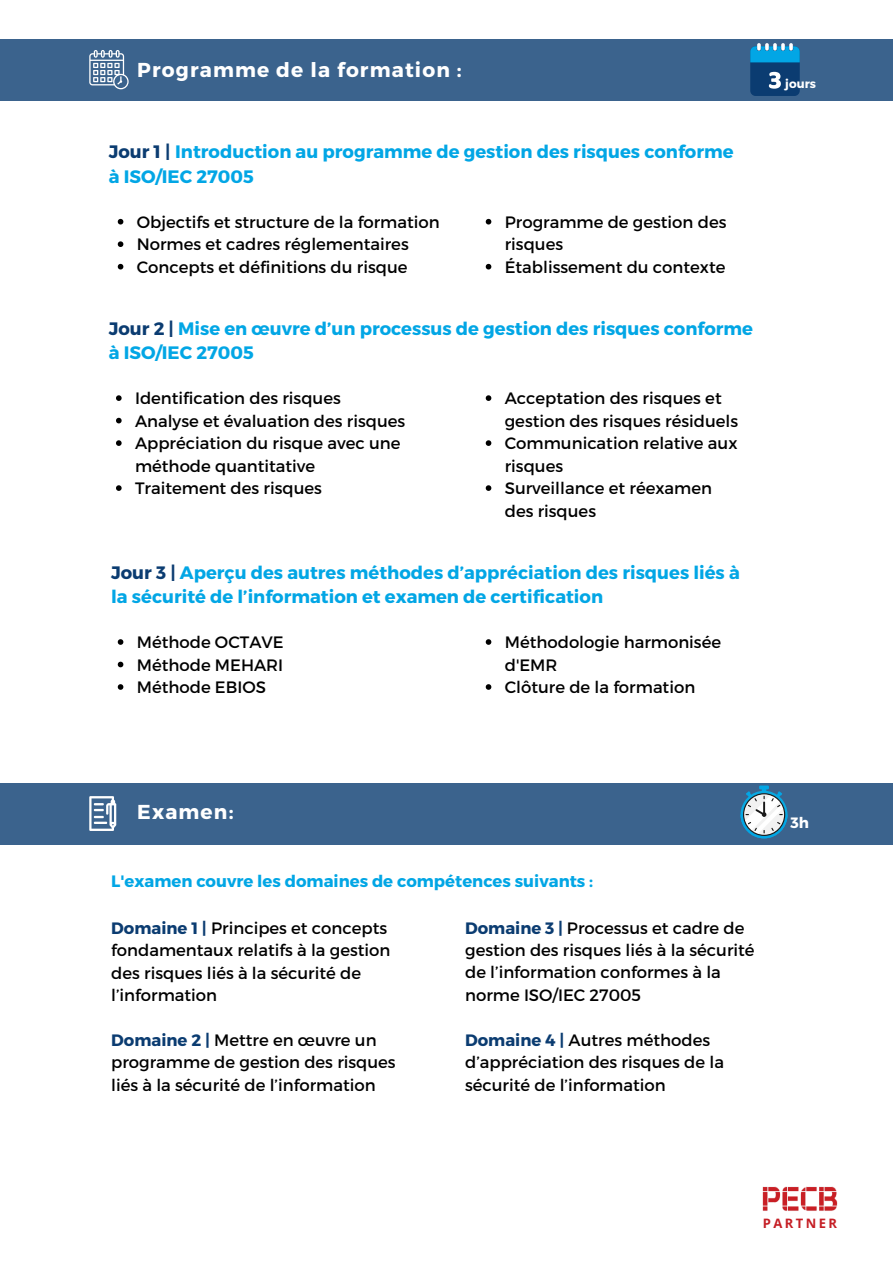
<style>
.page{position:relative;width:893px;height:1264px;background:#fff}
.page>*{position:absolute;margin:0;border:0;box-sizing:border-box;transform-origin:0 0}
.t1{font:700 20.1px "Montserrat";letter-spacing:.055em;color:#fff}
.t2{font:700 18px/24.8px "Montserrat";color:#02a6e5}
.t3{font:16.5px/22.5px "Montserrat";color:#000}
.t4{font:700 16.5px "Montserrat";color:#02a6e5}
.t5{font:700 15px "Montserrat";color:#fff}
.t6{font:700 13.05px "Open Sans";letter-spacing:.185em;color:#c51e25}
.t7{font:700 12px "Montserrat";color:#fff}
.s1{color:#0b3c71}
.s2{font-weight:700;color:#0b3c71}
</style>
<div class="page">
<div style="left:0;top:39px;width:892px;height:62px;background:#3b638d"></div>
<svg style="left:89px;top:50px;width:40px;height:39px"></svg>
<div style="left:0;top:782px;width:892px;height:62px;background:#3b638d"></div>
<svg style="left:89px;top:796px;width:27px;height:35px"></svg>
<svg style="left:740px;top:785px;width:47px;height:53px"></svg>
<svg style="left:750px;top:43px;width:49px;height:53px;background:#226c9e"></svg>
<svg style="left:485px;top:219px;width:6px;height:5px"></svg>
<svg style="left:485px;top:264px;width:6px;height:5px"></svg>
<svg style="left:485px;top:395px;width:6px;height:6px"></svg>
<svg style="left:485px;top:440px;width:6px;height:6px"></svg>
<svg style="left:485px;top:485px;width:6px;height:6px"></svg>
<svg style="left:118px;top:219px;width:5px;height:5px"></svg>
<svg style="left:118px;top:241px;width:5px;height:6px"></svg>
<svg style="left:118px;top:264px;width:5px;height:5px"></svg>
<svg style="left:116px;top:395px;width:6px;height:6px"></svg>
<svg style="left:116px;top:418px;width:6px;height:5px"></svg>
<svg style="left:116px;top:440px;width:6px;height:6px"></svg>
<svg style="left:116px;top:485px;width:6px;height:6px"></svg>
<svg style="left:485px;top:639px;width:6px;height:6px"></svg>
<svg style="left:485px;top:684px;width:6px;height:5px"></svg>
<svg style="left:118px;top:639px;width:5px;height:6px"></svg>
<svg style="left:118px;top:661px;width:5px;height:6px"></svg>
<svg style="left:118px;top:684px;width:5px;height:5px"></svg>
<img style="left:762px;top:1186px;width:76px;height:25px">
<p class="t1" style="left:137px;top:57px;width:326px">Programme de la formation :</p>
<p class="t2" style="left:109px;top:138px;width:626px"><span class="s1">Jour 1 |</span> Introduction au programme de gestion des risques conforme à ISO/IEC 27005</p>
<p class="t3" style="left:137px;top:210px;width:304px">Objectifs et structure de la formation<br>Normes et cadres réglementaires<br>Concepts et définitions du risque</p>
<p class="t3" style="left:504px;top:210px;width:223px">Programme de gestion des risques<br>Établissement du contexte</p>
<p class="t2" style="left:109px;top:315px;width:645px"><span class="s1">Jour 2 |</span> Mise en œuvre d’un processus de gestion des risques conforme à ISO/IEC 27005</p>
<p class="t3" style="left:135px;top:386px;width:272px">Identification des risques<br>Analyse et évaluation des risques<br>Appréciation du risque avec une méthode quantitative<br>Traitement des risques</p>
<p class="t3" style="left:504px;top:386px;width:235px">Acceptation des risques et gestion des risques résiduels<br>Communication relative aux risques<br>Surveillance et réexamen des risques</p>
<p class="t2" style="left:111px;top:559px;width:630px"><span class="s1">Jour 3 |</span> Aperçu des autres méthodes d’appréciation des risques liés à la sécurité de l’information et examen de certification</p>
<p class="t3" style="left:137px;top:630px;width:148px;text-align:justify">Méthode OCTAVE Méthode MEHARI Méthode EBIOS</p>
<p class="t3" style="left:504px;top:630px;width:218px">Méthodologie harmonisée d'EMR<br>Clôture de la formation</p>
<p class="t7" style="left:785px;top:76px;width:32px">jours</p>
<p class="t1" style="left:137px;top:799px;width:98px">Examen:</p>
<p class="t4" style="left:111px;top:870px;width:483px">L'examen couvre les domaines de compétences suivants :</p>
<p class="t3" style="left:111px;top:915px;width:281px"><span class="s2">Domaine 1 |</span> Principes et concepts fondamentaux relatifs à la gestion des risques liés à la sécurité de l’information</p>
<p class="t3" style="left:111px;top:1028px;width:286px"><span class="s2">Domaine 2 |</span> Mettre en œuvre un programme de gestion des risques liés à la sécurité de l’information</p>
<p class="t3" style="left:465px;top:915px;width:291px"><span class="s2">Domaine 3 |</span> Processus et cadre de gestion des risques liés à la sécurité de l’information conformes à la norme ISO/IEC 27005</p>
<p class="t3" style="left:465px;top:1028px;width:260px"><span class="s2">Domaine 4 |</span> Autres méthodes d’appréciation des risques de la sécurité de l’information</p>
<p class="t5" style="left:790px;top:812px;width:20px">3h</p>
<p class="t6" style="left:763px;top:1213px;width:76px">PARTNER</p>
</div>
